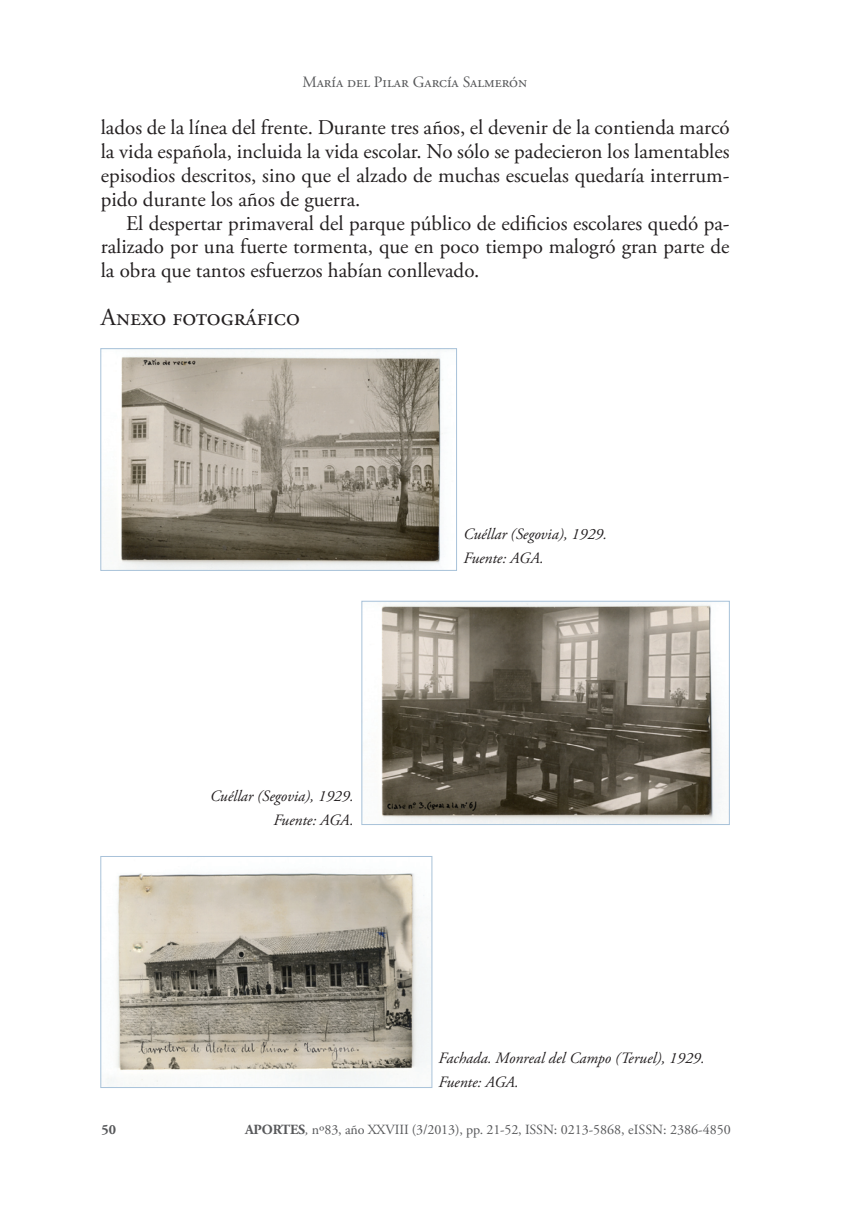
<style>
.page{position:relative;width:843px;height:1211px;background:#fff}
.page>*{position:absolute;margin:0;border:0;box-sizing:border-box;transform-origin:0 0}
.t1{font:24.5px "Adobe Garamond Pro";color:#231f20}
.t2{font:21px/23.8px "Adobe Garamond Pro";letter-spacing:-.005em;color:#231f20;text-align:justify}
.t3{font:italic 15.75px/23.8px "Adobe Garamond Pro";color:#231f20}
.t4{font:15.75px "Adobe Garamond Pro";color:#57585a}
.t5{font:14px "Adobe Garamond Pro";color:#57585a}
.t6{font:700 14px "Adobe Garamond Pro";color:#57585a}
.s1{font-weight:700}
.s2{font-style:italic}
</style>
<div class="page">
<img style="left:121px;top:350px;width:322px;height:219px">
<div style="left:101px;top:348px;width:356px;height:223px;border:1px solid #a8c2d9"></div>
<img style="left:107px;top:873px;width:323px;height:213px">
<div style="left:101px;top:856px;width:331px;height:232px;border:1px solid #a8c2d9"></div>
<img style="left:381px;top:603px;width:341px;height:220px">
<div style="left:362px;top:601px;width:368px;height:224px;border:1px solid #a8c2d9"></div>
<p class="t4" style="left:302px;top:72px;width:226px">María del Pilar García Salmerón</p>
<p class="t2" style="left:101px;top:117px;width:630px">lados de la línea del frente. Durante tres años, el devenir de la contienda marcó la vida española, incluida la vida escolar. No sólo se padecieron los lamentables episodios descritos, sino que el alzado de muchas escuelas quedaría interrum&shy;pido durante los años de guerra.</p>
<p class="t2" style="left:101px;top:212px;width:630px;text-indent:25px">El despertar primaveral del parque público de edificios escolares quedó pa&shy;ralizado por una fuerte tormenta, que en poco tiempo malogró gran parte de la obra que tantos esfuerzos habían conllevado.</p>
<p class="t1" style="left:101px;top:302px;width:201px">Anexo fotográfico</p>
<p class="t3" style="left:463px;top:523px;width:145px">Cuéllar (Segovia), 1929.<br>Fuente: AGA.</p>
<p class="t3" style="left:210px;top:784px;width:145px;text-align:right">Cuéllar (Segovia), 1929.<br>Fuente: AGA.</p>
<p class="t3" style="left:439px;top:1046px;width:268px">Fachada. Monreal del Campo (Teruel), 1929.<br>Fuente: AGA.</p>
<p class="t6" style="left:102px;top:1121px;width:16px">50</p>
<p class="t5" style="left:245px;top:1121px;width:487px"><span class="s1">APORTES</span><span class="s2">,</span> nº83, año XXVIII (3/2013), pp. 21-52, ISSN: 0213-5868, eISSN: 2386-4850</p>
</div>
